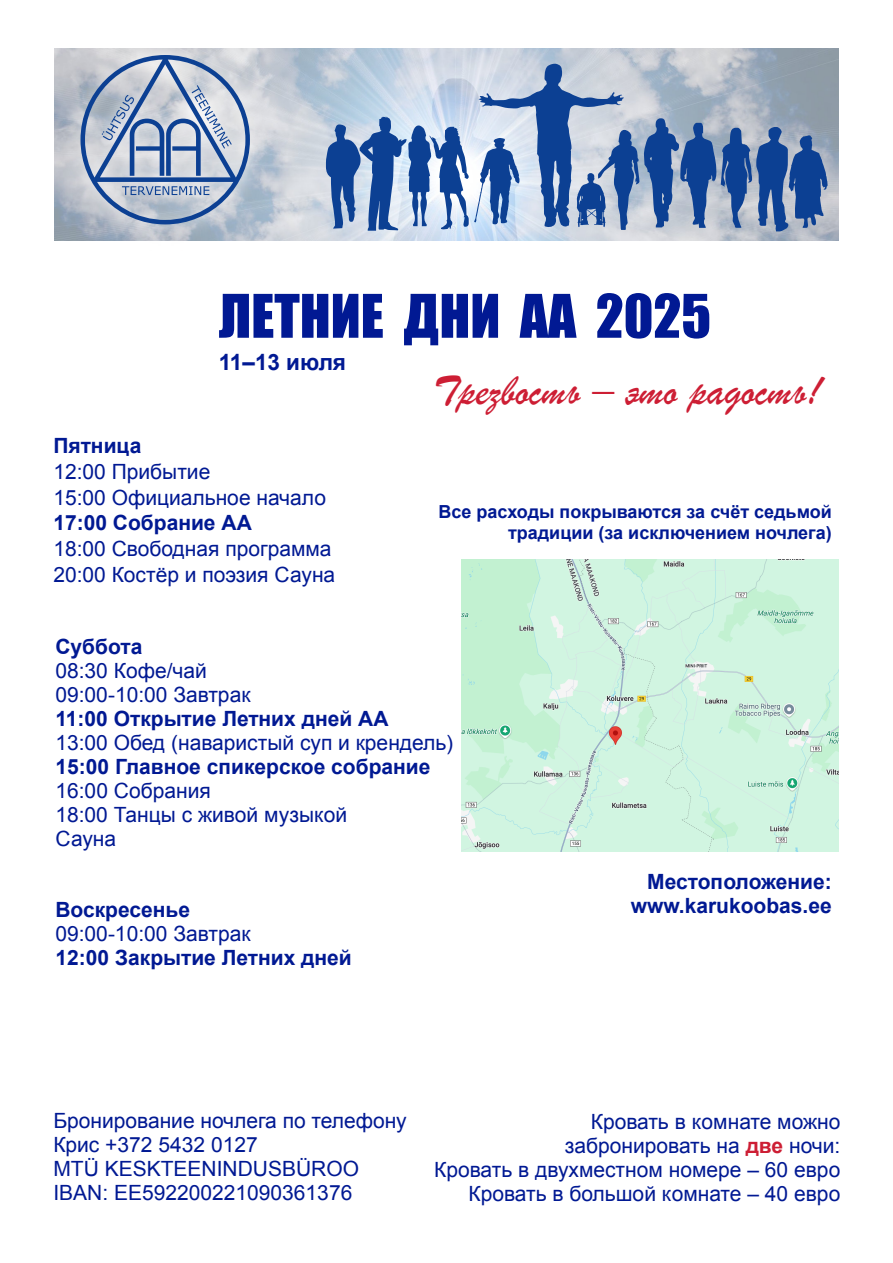
<style>
.page{position:relative;width:893px;height:1263px;background:#fff}
.page>*{position:absolute;margin:0;border:0;box-sizing:border-box;transform-origin:0 0}
.t1{font:55.5px "Impact";color:#011993}
.t2{font:43.5px "Brush Script";color:#cd1e34}
.t3{font:700 22.5px "Arial";color:#011993}
.t4{font:21px/24px "Arial";color:#011993}
.t5{font:700 21px/24px "Arial";color:#011993;text-align:right}
.t6{font:700 18px/21px "Arial";color:#011993;text-align:right}
.s1{font-weight:700;color:#cd1e34}
</style>
<div class="page">
<img style="left:54px;top:49px;width:785px;height:192px">
<svg style="left:326px;top:63px;width:502px;height:168px;background:#89a0c3"></svg>
<img style="left:55px;top:49px;width:222px;height:192px">
<svg style="left:80px;top:55px;width:170px;height:169px;background:#a4b2c9"></svg>
<img style="left:462px;top:560px;width:377px;height:291px">
<h1 class="t1" style="left:219px;top:282px;width:494px">ЛЕТНИЕ ДНИ АА 2025</h1>
<p class="t3" style="left:219px;top:349px;width:129px">11–13 июля</p>
<p class="t5" style="left:53px;top:434px;width:90px">Пятница</p>
<p class="t4" style="left:53px;top:459px;width:274px;line-height:25.7px">12:00 Прибытие<br>15:00 Официальное начало</p>
<p class="t5" style="left:53px;top:511px;width:200px">17:00 Собрание АА</p>
<p class="t4" style="left:53px;top:536px;width:283px;line-height:25.7px">18:00 Свободная программа<br>20:00 Костёр и поэзия Сауна</p>
<h2 class="t2" style="left:433px;top:365px;width:389px">Трезвость – это радость!</h2>
<p class="t6" style="left:439px;top:501px;width:395px">Все расходы покрываются за счёт седьмой традиции (за исключением ночлега)</p>
<p class="t5" style="left:55px;top:634px;width:88px">Суббота</p>
<p class="t4" style="left:55px;top:658px;width:197px">08:30 Кофе/чай<br>09:00-10:00 Завтрак</p>
<p class="t5" style="left:55px;top:706px;width:335px">11:00 Открытие Летних дней АА</p>
<p class="t4" style="left:55px;top:730px;width:399px">13:00 Обед (наваристый суп и крендель)</p>
<p class="t5" style="left:55px;top:754px;width:376px">15:00 Главное спикерское собрание</p>
<p class="t4" style="left:55px;top:778px;width:293px">16:00 Собрания<br>18:00 Танцы с живой музыкой<br>Сауна</p>
<p class="t5" style="left:55px;top:897px;width:136px">Воскресенье</p>
<p class="t4" style="left:55px;top:921px;width:197px">09:00-10:00 Завтрак</p>
<p class="t5" style="left:55px;top:945px;width:298px">12:00 Закрытие Летних дней</p>
<p class="t5" style="left:631px;top:869px;width:203px">Местоположение: www.karukoobas.ee</p>
<p class="t4" style="left:53px;top:1109px;width:355px">Бронирование ночлега по телефону<br>Крис +372 5432 0127<br>MTÜ KESKTEENINDUSBÜROO<br>IBAN: EE592200221090361376</p>
<p class="t4" style="left:434px;top:1109px;width:408px;text-align:right">Кровать в комнате можно<br>забронировать на <span class="s1">две</span> ночи:<br>Кровать в двухместном номере – 60 евро<br>Кровать в большой комнате – 40 евро</p>
</div>
